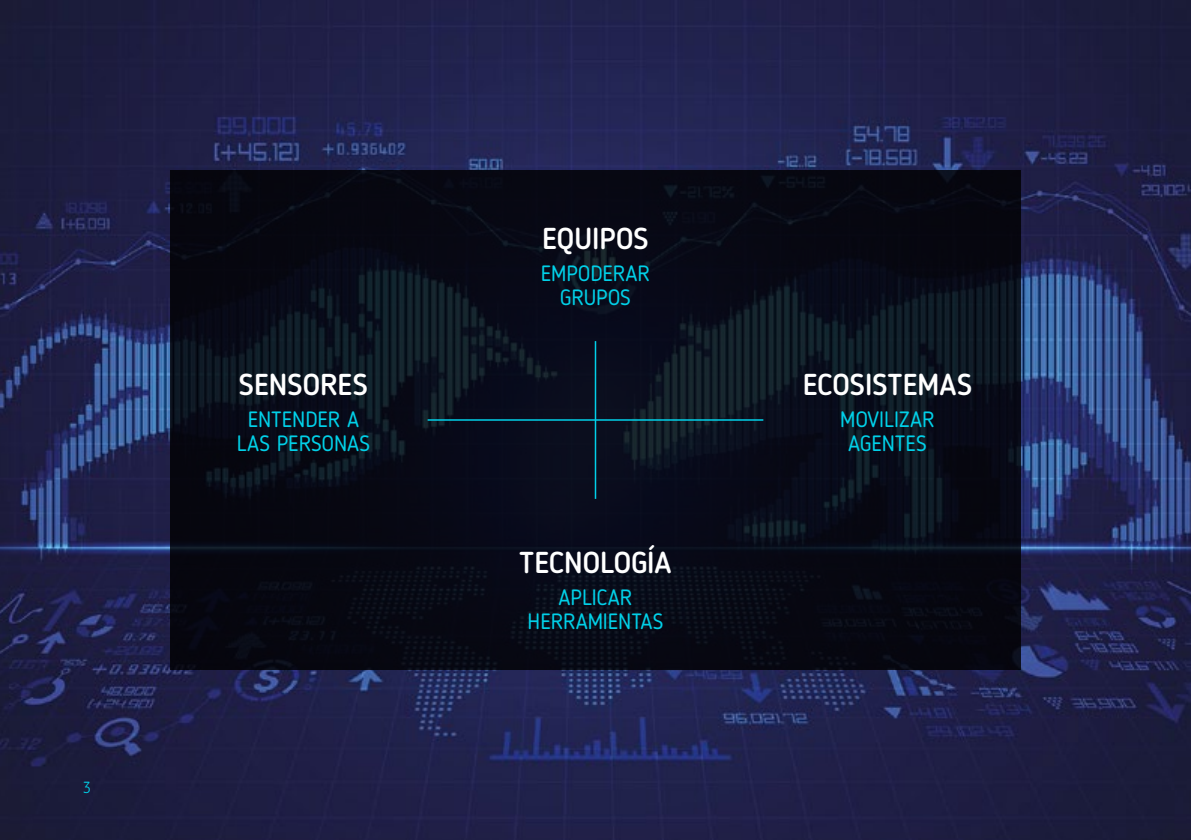
<style>
.page{position:relative;width:1191px;height:840px;background:#fff}
.page>*{position:absolute;margin:0;border:0;box-sizing:border-box;transform-origin:0 0}
.t1{font:500 30px "Blogger Sans";color:#fff}
.t2{font:22px/24px "Blogger Sans";color:#01d0e8;text-align:center}
.t3{font:300 16px "Blogger Sans";color:#01d0e8}
</style>
<div class="page">
<img style="left:0;top:0;width:1191px;height:839px">
<svg style="left:170px;top:170px;width:850px;height:499px;background:#080c18"></svg>
<hr style="left:427px;top:419px;width:336px;height:1px;background:#01d0e8">
<hr style="left:595px;top:341px;width:1px;height:157px;background:#01d0e8">
<p class="t3" style="left:83px;top:777px;width:9px">3</p>
<h1 class="t1" style="left:239px;top:366px;width:131px">SENSORES</h1>
<p class="t2" style="left:237px;top:407px;width:135px">ENTENDER A<br>LAS PERSONAS</p>
<h1 class="t1" style="left:542px;top:220px;width:108px">EQUIPOS</h1>
<p class="t2" style="left:541px;top:261px;width:111px">EMPODERAR<br>GRUPOS</p>
<h1 class="t1" style="left:519px;top:544px;width:154px">TECNOLOGÍA</h1>
<p class="t2" style="left:527px;top:585px;width:137px">APLICAR<br>HERRAMIENTAS</p>
<h1 class="t1" style="left:802px;top:366px;width:171px">ECOSISTEMAS</h1>
<p class="t2" style="left:840px;top:407px;width:96px">MOVILIZAR<br>AGENTES</p>
</div>
